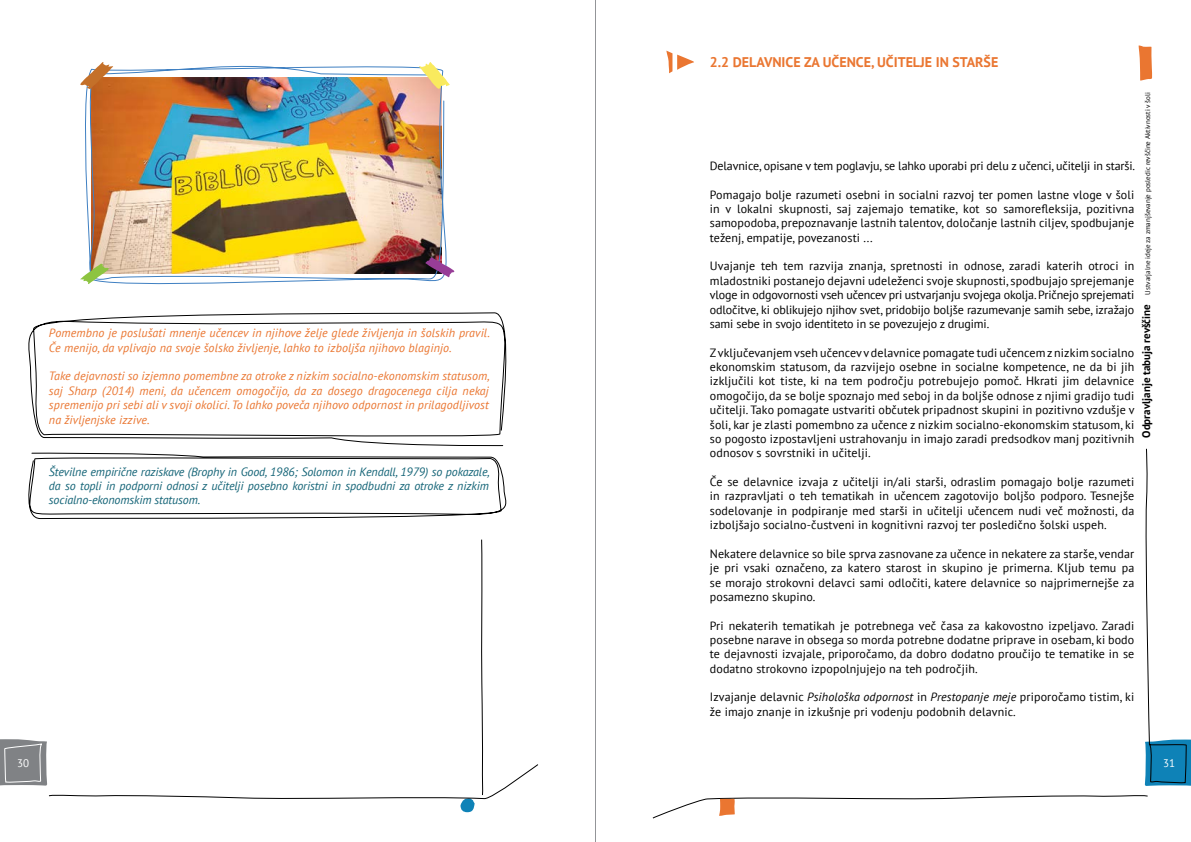
<style>
.page{position:relative;width:1191px;height:842px;background:#fff}
.page>*{position:absolute;margin:0;border:0;box-sizing:border-box;transform-origin:0 0}
.t1{font:700 14px "PT Sans";color:#ea7631}
.t2{font:12px/14.4px "PT Sans";letter-spacing:.01em;color:#000;text-align:justify}
.t3{font:italic 12px/14.4px "PT Sans";letter-spacing:.01em;color:#ea7631}
.t4{font:italic 12px/14.4px "PT Sans";letter-spacing:-.01em;color:#146477;text-align:justify}
.t5{font:12px "PT Sans";letter-spacing:-.01em;color:#000}
.t6{font:11px "PT Sans";color:#fff}
.t7{font:7px "PT Sans";color:#000}
.s1{font-weight:700;font-size:11px}
.s2{font-style:italic}
</style>
<div class="page">
<svg style="left:666px;top:51px;width:28px;height:22px"></svg>
<svg style="left:1144px;top:448px;width:47px;height:338px"></svg>
<svg style="left:1138px;top:45px;width:14px;height:36px"></svg>
<svg style="left:28px;top:312px;width:479px;height:135px"></svg>
<svg style="left:28px;top:453px;width:479px;height:67px"></svg>
<svg style="left:652px;top:795px;width:496px;height:24px"></svg>
<img style="left:85px;top:65px;width:364px;height:220px">
<svg style="left:80px;top:264px;width:29px;height:20px"></svg>
<svg style="left:80px;top:62px;width:33px;height:27px"></svg>
<svg style="left:425px;top:257px;width:29px;height:20px"></svg>
<svg style="left:419px;top:62px;width:31px;height:27px"></svg>
<svg style="left:0;top:539px;width:539px;height:273px"></svg>
<hr style="left:595px;top:0;width:1px;height:842px;background:#939598">
<p class="t3" style="left:49px;top:326px;width:442px">Pomembno je poslušati mnenje učencev in njihove želje glede življenja in šolskih pravil.<br>Če menijo, da vplivajo na svoje šolsko življenje, lahko to izboljša njihovo blaginjo.</p>
<p class="t3" style="left:49px;top:369px;width:442px;text-align:justify">Take dejavnosti so izjemno pomembne za otroke z nizkim socialno-ekonomskim statusom, saj Sharp (2014) meni, da učencem omogočijo, da za dosego dragocenega cilja nekaj spremenijo pri sebi ali v svoji okolici. To lahko poveča njihovo odpornost in prilagodljivost na življenjske izzive.</p>
<p class="t4" style="left:49px;top:464px;width:442px">Številne empirične raziskave (Brophy in Good, 1986; Solomon in Kendall, 1979) so pokazale, da so topli in podporni odnosi z učitelji posebno koristni in spodbudni za otroke z nizkim socialno-ekonomskim statusom.</p>
<p class="t1" style="left:710px;top:53px;width:290px">2.2 DELAVNICE ZA UČENCE, UČITELJE IN STARŠE</p>
<p class="t7" style="left:1143px;top:438px;width:347px;rotate:-90deg"><span class="s1">Odpravljanje tabuja revščine</span> Ustvarjalne ideje za zmanjševanje posledic revščine Aktivnosti v šoli</p>
<p class="t5" style="left:710px;top:158px;width:427px">Delavnice, opisane v tem poglavju, se lahko uporabi pri delu z učenci, učitelji in starši.</p>
<p class="t2" style="left:710px;top:187px;width:426px">Pomagajo bolje razumeti osebni in socialni razvoj ter pomen lastne vloge v šoli in v lokalni skupnosti, saj zajemajo tematike, kot so samorefleksija, pozitivna samopodoba, prepoznavanje lastnih talentov, določanje lastnih ciljev, spodbujanje teženj, empatije, povezanosti ...</p>
<p class="t2" style="left:710px;top:259px;width:426px">Uvajanje teh tem razvija znanja, spretnosti in odnose, zaradi katerih otroci in mladostniki postanejo dejavni udeleženci svoje skupnosti, spodbujajo sprejemanje vloge in odgovornosti vseh učencev pri ustvarjanju svojega okolja. Pričnejo sprejemati odločitve, ki oblikujejo njihov svet, pridobijo boljše razumevanje samih sebe, izražajo sami sebe in svojo identiteto in se povezujejo z drugimi.</p>
<p class="t2" style="left:710px;top:345px;width:426px">Z vključevanjem vseh učencev v delavnice pomagate tudi učencem z nizkim socialno ekonomskim statusom, da razvijejo osebne in socialne kompetence, ne da bi jih izključili kot tiste, ki na tem področju potrebujejo pomoč. Hkrati jim delavnice omogočijo, da se bolje spoznajo med seboj in da boljše odnose z njimi gradijo tudi učitelji. Tako pomagate ustvariti občutek pripadnost skupini in pozitivno vzdušje v šoli, kar je zlasti pomembno za učence z nizkim socialno-ekonomskim statusom, ki so pogosto izpostavljeni ustrahovanju in imajo zaradi predsodkov manj pozitivnih odnosov s sovrstniki in učitelji.</p>
<p class="t2" style="left:710px;top:474px;width:426px">Če se delavnice izvaja z učitelji in/ali starši, odraslim pomagajo bolje razumeti in razpravljati o teh tematikah in učencem zagotovijo boljšo podporo. Tesnejše sodelovanje in podpiranje med starši in učitelji učencem nudi več možnosti, da izboljšajo socialno-čustveni in kognitivni razvoj ter posledično šolski uspeh.</p>
<p class="t2" style="left:710px;top:546px;width:426px">Nekatere delavnice so bile sprva zasnovane za učence in nekatere za starše, vendar je pri vsaki označeno, za katero starost in skupino je primerna. Kljub temu pa se morajo strokovni delavci sami odločiti, katere delavnice so najprimernejše za posamezno skupino.</p>
<p class="t2" style="left:710px;top:618px;width:426px">Pri nekaterih tematikah je potrebnega več časa za kakovostno izpeljavo. Zaradi posebne narave in obsega so morda potrebne dodatne priprave in osebam, ki bodo te dejavnosti izvajale, priporočamo, da dobro dodatno proučijo te tematike in se dodatno strokovno izpopolnjujejo na teh področjih.</p>
<p class="t2" style="left:710px;top:690px;width:426px">Izvajanje delavnic <span class="s2">Psihološka odpornost</span> in <span class="s2">Prestopanje meje</span> priporočamo tistim, ki že imajo znanje in izkušnje pri vodenju podobnih delavnic.</p>
<p class="t6" style="left:17px;top:756px;width:13px">30</p>
<p class="t6" style="left:1163px;top:756px;width:13px">31</p>
</div>
